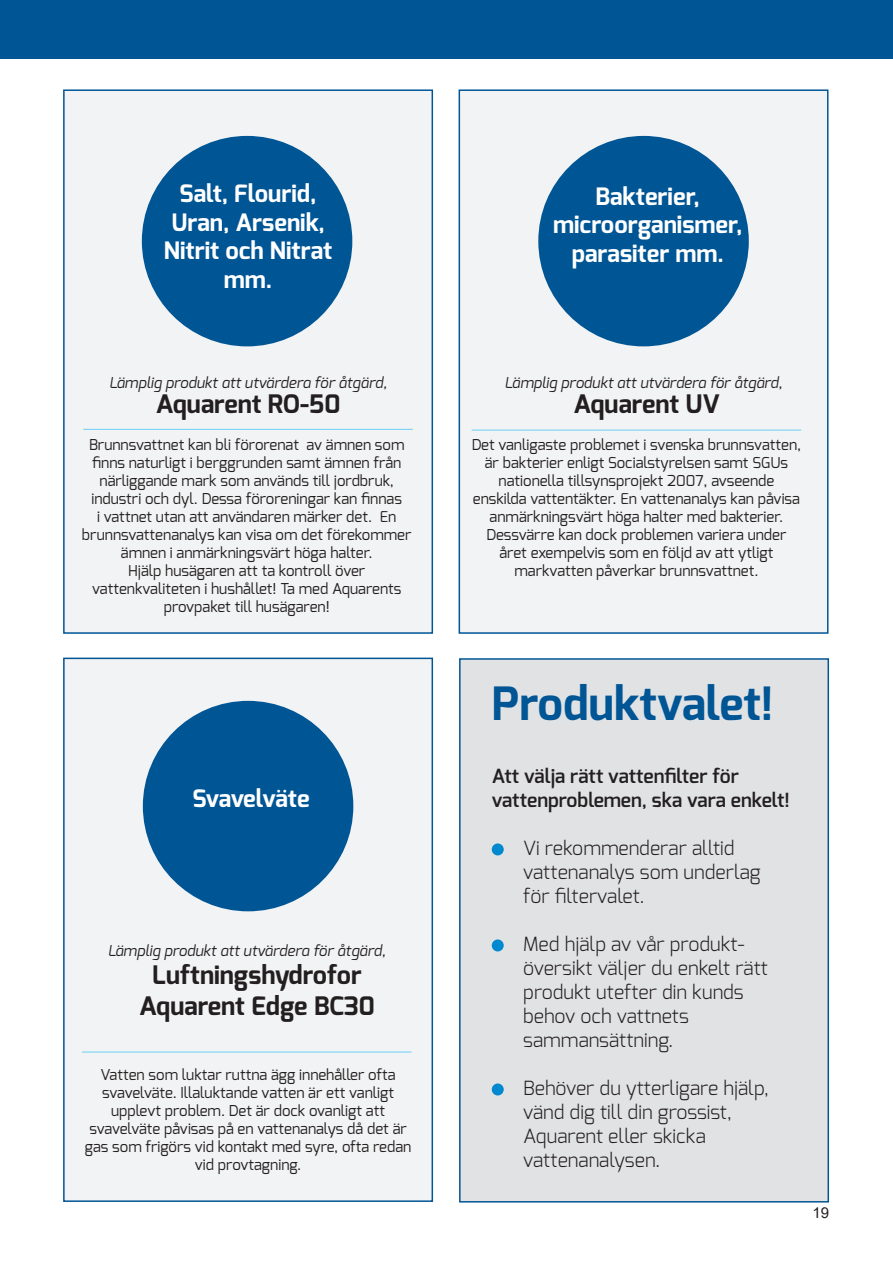
<style>
.page{position:relative;width:893px;height:1263px;background:#fff}
.page>*{position:absolute;margin:0;border:0;box-sizing:border-box;transform-origin:0 0}
.Rubrik{font:700 45.9px "Exo";color:#005595}
.Rubrik-2{font:700 25.5px "Exo";color:#231f20}
.Rubrik_nivå_1{font:700 24px "Exo";color:#fff}
.Rubrik_nivå_1-2{font:700 24px "Exo";letter-spacing:-.02em;color:#fff}
.Mellanrubrik_16_18p{font:300 19.5px/24px "Exo";color:#231f20}
.Mellanrubrik_16_18p-2{font:600 19.5px "Exo";color:#231f20}
.t1{font:15px/18px "Exo";color:#231f20;text-align:center}
.t2{font:italic 15px "Exo";color:#231f20}
.t3{font:15px "Arial";color:#231f20}
</style>
<div class="page">
<hr style="left:0;top:0;width:1px;height:59px;background:#005595">
<div style="left:1px;top:0;width:892px;height:59px;background:#005595"></div>
<div style="left:63px;top:89px;width:370px;height:545px;background:#f2f3f4;border:2px solid #005595"></div>
<div style="left:459px;top:89px;width:369px;height:545px;background:#f2f3f4;border:2px solid #005595"></div>
<div style="left:63px;top:658px;width:370px;height:544px;background:#f2f3f4;border:2px solid #005595"></div>
<hr style="left:83px;top:429px;width:330px;height:1px;background:#6bcff6">
<hr style="left:472px;top:430px;width:329px;height:1px;background:#6bcff6">
<hr style="left:82px;top:1052px;width:330px;height:1px;background:#6bcff6">
<div style="left:459px;top:658px;width:370px;height:544px;background:#e1e2e4;border:2px solid #005595"></div>
<div style="left:492px;top:843px;width:12px;height:12px;background:#0089cf;border-radius:50%"></div>
<div style="left:492px;top:939px;width:12px;height:12px;background:#0089cf;border-radius:50%"></div>
<div style="left:492px;top:1083px;width:12px;height:12px;background:#0089cf;border-radius:50%"></div>
<div style="left:142px;top:136px;width:210px;height:210px;background:#005595;border-radius:50%"></div>
<div style="left:538px;top:136px;width:211px;height:210px;background:#005595;border-radius:50%"></div>
<div style="left:143px;top:701px;width:210px;height:210px;background:#005595;border-radius:50%"></div>
<p class="Rubrik_nivå_1" style="left:180px;top:178px;width:138px">Salt, Flourid,</p>
<p class="Rubrik_nivå_1" style="left:172px;top:207px;width:155px">Uran, Arsenik,</p>
<p class="Rubrik_nivå_1" style="left:164px;top:235px;width:170px">Nitrit och Nitrat</p>
<p class="Rubrik_nivå_1" style="left:224px;top:264px;width:50px">mm.</p>
<p class="Rubrik_nivå_1" style="left:595px;top:180px;width:106px">Bakterier,</p>
<p class="Rubrik_nivå_1" style="left:553px;top:209px;width:191px">microorganismer,</p>
<p class="Rubrik_nivå_1" style="left:572px;top:237px;width:153px">parasiter mm.</p>
<p class="t2" style="left:109px;top:373px;width:280px">Lämplig produkt att utvärdera för åtgärd,</p>
<p class="t2" style="left:504px;top:373px;width:280px">Lämplig produkt att utvärdera för åtgärd,</p>
<p class="Rubrik-2" style="left:156px;top:388px;width:186px">Aquarent RO-50</p>
<p class="Rubrik-2" style="left:573px;top:388px;width:148px">Aquarent UV</p>
<p class="t1" style="left:82px;top:436px;width:331px">Brunnsvattnet kan bli förorenat av ämnen som finns naturligt i berggrunden samt ämnen från närliggande mark som används till jordbruk, industri och dyl. Dessa föroreningar kan finnas<br>i vattnet utan att användaren märker det. En brunnsvattenanalys kan visa om det förekommer ämnen i anmärkningsvärt höga halter.</p>
<p class="t1" style="left:92px;top:562px;width:311px">Hjälp husägaren att ta kontroll över vattenkvaliteten i hushållet! Ta med Aquarents provpaket till husägaren!</p>
<p class="t1" style="left:472px;top:436px;width:331px">Det vanligaste problemet i svenska brunnsvatten, är bakterier enligt Socialstyrelsen samt SGUs nationella tillsynsprojekt 2007, avseende enskilda vattentäkter. En vattenanalys kan påvisa anmärkningsvärt höga halter med bakterier.<br>Dessvärre kan dock problemen variera under året exempelvis som en följd av att ytligt markvatten påverkar brunnsvattnet.</p>
<p class="Rubrik_nivå_1-2" style="left:192px;top:783px;width:119px">Svavelväte</p>
<p class="t2" style="left:108px;top:941px;width:280px">Lämplig produkt att utvärdera för åtgärd,</p>
<p class="Rubrik-2" style="left:152px;top:958px;width:211px">Luftningshydrofor</p>
<p class="Rubrik-2" style="left:139px;top:990px;width:237px">Aquarent Edge BC30</p>
<p class="t1" style="left:85px;top:1065px;width:328px">Vatten som luktar ruttna ägg innehåller ofta svavelväte. Illaluktande vatten är ett vanligt upplevt problem. Det är dock ovanligt att svavelväte påvisas på en vattenanalys då det är gas som frigörs vid kontakt med syre, ofta redan vid provtagning.</p>
<p class="Rubrik" style="left:492px;top:674px;width:283px">Produktvalet!</p>
<p class="Mellanrubrik_16_18p-2" style="left:492px;top:764px;width:249px">Att välja rätt vattenfilter för</p>
<p class="Mellanrubrik_16_18p-2" style="left:492px;top:788px;width:300px">vattenproblemen, ska vara enkelt!</p>
<p class="Mellanrubrik_16_18p" style="left:523px;top:836px;width:239px">Vi rekommenderar alltid vattenanalys som underlag</p>
<p class="Mellanrubrik_16_18p" style="left:523px;top:884px;width:123px">för filtervalet.</p>
<p class="Mellanrubrik_16_18p" style="left:523px;top:932px;width:246px">Med hjälp av vår produkt&shy;översikt väljer du enkelt rätt produkt utefter din kunds</p>
<p class="Mellanrubrik_16_18p" style="left:523px;top:1004px;width:167px">behov och vattnets</p>
<p class="Mellanrubrik_16_18p" style="left:523px;top:1028px;width:152px">sammansättning.</p>
<p class="Mellanrubrik_16_18p" style="left:523px;top:1076px;width:247px">Behöver du ytterligare hjälp, vänd dig till din grossist,<br>Aquarent eller skicka vattenanalysen.</p>
<p class="t3" style="left:812px;top:1202px;width:18px">19</p>
</div>
